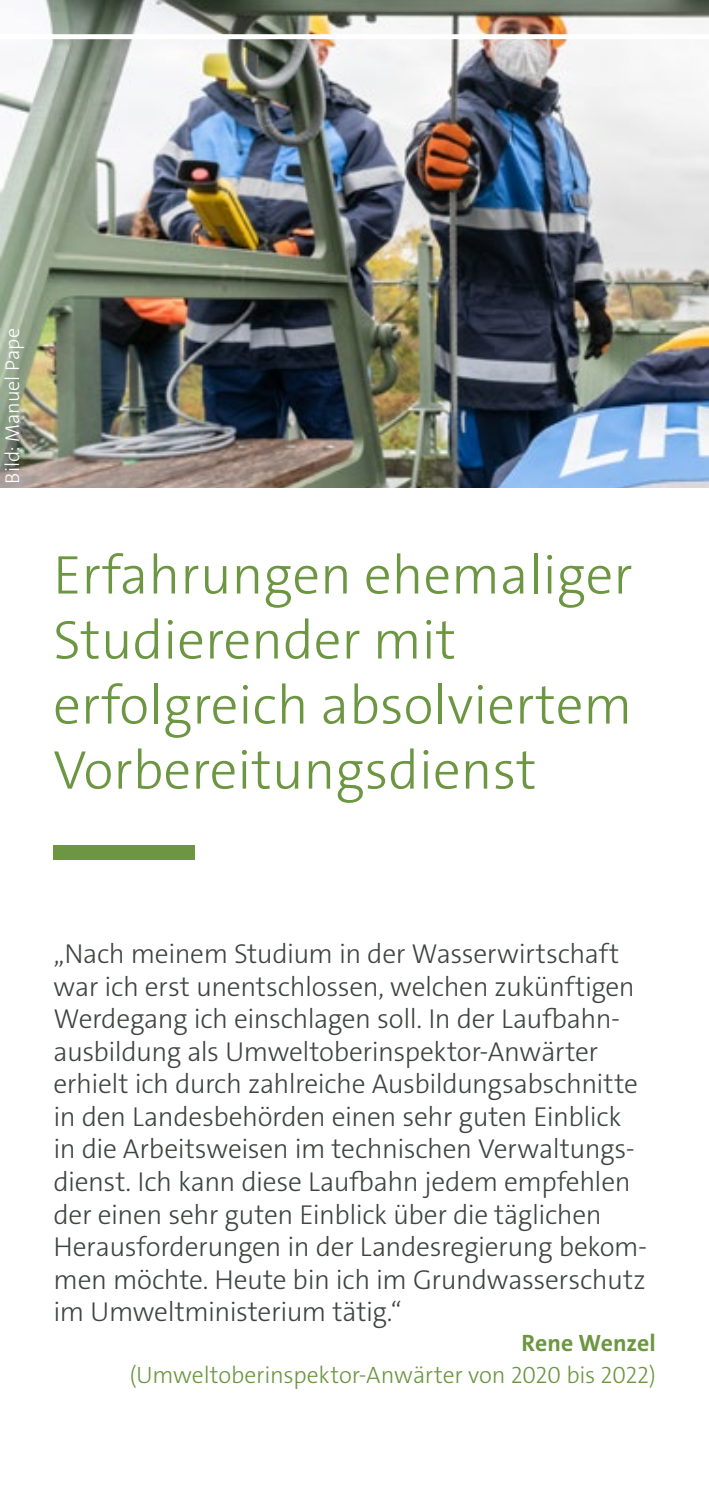
<style>
.page{position:relative;width:709px;height:1489px;background:#fff}
.page>*{position:absolute;margin:0;border:0;box-sizing:border-box;transform-origin:0 0}
.Überschrift{font:300 55px/65px "The Sans C4 s";color:#6c9641}
.Fließtext{font:300 27.5px/32.5px "The Sans C4 s";letter-spacing:-.015em;color:#404541}
.Bezeichnung{font:300 23.75px "The Sans C4 s";letter-spacing:-.01em;color:#6c9641}
.Bezeichnung-2{font:700 23.75px "The Sans C4 s";color:#6c9641}
.Bezeichnung-3{font:300 20px "The Sans C4 s";color:#fff}
</style>
<div class="page">
<img style="left:44px;top:0;width:665px;height:34px">
<img style="left:0;top:34px;width:709px;height:826px">
<p class="Bezeichnung-3" style="left:0;top:483px;width:157px;rotate:-90deg">Bild: Manuel Pape</p>
<p class="Überschrift" style="left:53px;top:543px;width:581px">Erfahrungen ehemaliger<br>Studierender mit erfolgreich absolviertem<br>Vorbereitungsdienst</p>
<p class="Fließtext" style="left:54px;top:938px;width:595px">„Nach meinem Studium in der Wasserwirtschaft war ich erst unentschlossen, welchen zukünftigen Werdegang ich einschlagen soll. In der Laufbahn&shy;ausbildung als Umweltoberinspektor-Anwärter erhielt ich durch zahlreiche Ausbildungsabschnitte in den Landesbehörden einen sehr guten Einblick in die Arbeitsweisen im technischen Verwaltungs&shy;dienst. Ich kann diese Laufbahn jedem empfehlen der einen sehr guten Einblick über die täglichen Herausforderungen in der Landesregierung bekom&shy;men möchte. Heute bin ich im Grundwasserschutz im Umweltministerium tätig.“</p>
<p class="Bezeichnung-2" style="left:521px;top:1327px;width:136px">Rene Wenzel</p>
<p class="Bezeichnung" style="left:129px;top:1359px;width:528px">(Umweltoberinspektor-Anwärter von 2020 bis 2022)</p>
</div>
